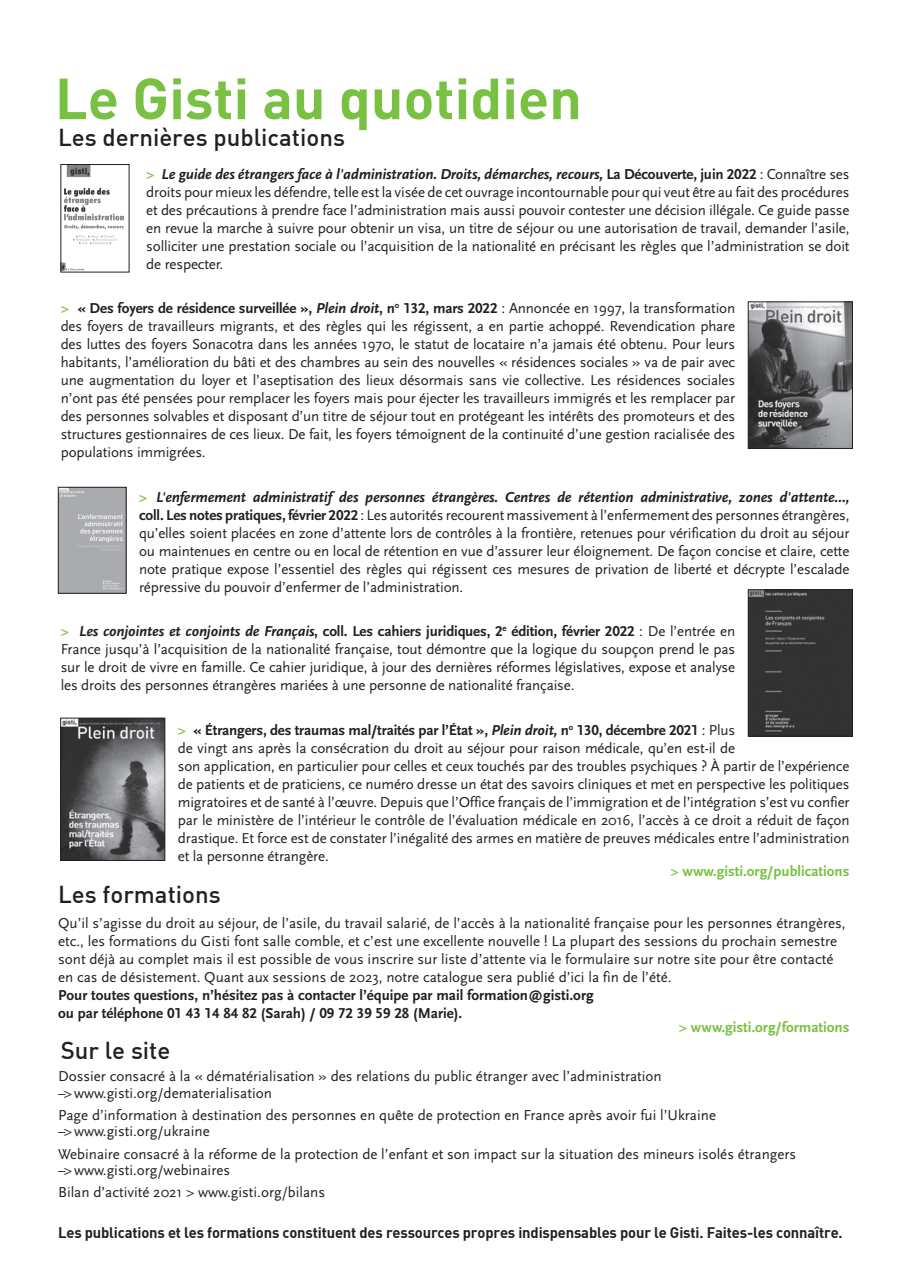
<style>
.page{position:relative;width:897px;height:1267px;background:#fff}
.page>*{position:absolute;margin:0;border:0;box-sizing:border-box;transform-origin:0 0}
.t1{font:57px "DIN Bold";color:#79c142}
.t2{font:500 24px "DIN";color:#231f20}
.t3{font:15px/18px "Scala Sans";color:#231f20}
.t4{font:15px/18px "Scala Sans Bold LF";letter-spacing:-.01em;color:#231f20}
.t5{font:15px "Scala Sans Bold LF Italic";letter-spacing:-.01em;color:#231f20}
.t6{font:15px "DIN Bold";letter-spacing:-.01em;color:#231f20}
.t7{font:15px "Scala Sans Bold LF";color:#79c142}
.s1{font-family:"Scala Sans Bold LF";color:#79c142}
.s2{font-family:"Scala Sans Bold LF"}
.s3{font-family:"Scala Sans"}
.s4{color:#79c142}
.s5{font-family:"Scala Sans Bold LF Italic"}
</style>
<div class="page">
<img style="left:750px;top:591px;width:100px;height:143px">
<div style="left:748px;top:589px;width:104px;height:147px;border:1px solid #231f20"></div>
<img style="left:63px;top:166px;width:62px;height:104px">
<img style="left:60px;top:489px;width:64px;height:102px">
<div style="left:58px;top:487px;width:68px;height:106px;border:1px solid #231f20"></div>
<img style="left:62px;top:719px;width:101px;height:139px">
<div style="left:60px;top:717px;width:105px;height:143px;border:1px solid #231f20"></div>
<img style="left:750px;top:304px;width:100px;height:142px">
<div style="left:748px;top:302px;width:104px;height:146px;border:1px solid #231f20"></div>
<h1 class="t1" style="left:55px;top:61px;width:528px">Le Gisti au quotidien</h1>
<h2 class="t2" style="left:58px;top:121px;width:288px">Les dernières publications</h2>
<p class="t5" style="left:146px;top:165px;width:704px"><span class="s1">&gt;</span> Le guide des étrangers face à l’administration. Droits, démarches, recours, <span class="s2">La Découverte, juin 2022</span> <span class="s3">: Connaître ses</span></p>
<p class="t3" style="left:146px;top:183px;width:704px;text-align:justify">droits pour mieux les défendre, telle est la visée de cet ouvrage incontournable pour qui veut être au fait des procédures et des précautions à prendre face l’administration mais aussi pouvoir contester une décision illégale. Ce guide passe en revue la marche à suivre pour obtenir un visa, un titre de séjour ou une autorisation de travail, demander l’asile, solliciter une prestation sociale ou l’acquisition de la nationalité en précisant les règles que l’administration se doit de respecter.</p>
<p class="t4" style="left:61px;top:300px;width:676px"><span class="s4">&gt;</span> « Des foyers de résidence surveillée », <span class="s5">Plein droit</span>, n<sup>o</sup> 132, mars 2022 <span class="s3">: Annoncée en 1997, la transformation</span></p>
<p class="t3" style="left:61px;top:317px;width:676px;text-align:justify">des foyers de travailleurs migrants, et des règles qui les régissent, a en partie achoppé. Revendication phare des luttes des foyers Sonacotra dans les années 1970, le statut de locataire n’a jamais été obtenu. Pour leurs habitants, l’amélioration du bâti et des chambres au sein des nouvelles « résidences sociales » va de pair avec une augmentation du loyer et l’aseptisation des lieux désormais sans vie collective. Les résidences sociales n’ont pas été pensées pour remplacer les foyers mais pour éjecter les travailleurs immigrés et les remplacer par des personnes solvables et disposant d’un titre de séjour tout en protégeant les intérêts des promoteurs et des structures gestionnaires de ces lieux. De fait, les foyers témoignent de la continuité d’une gestion racialisée des populations immigrées.</p>
<p class="t5" style="left:139px;top:488px;width:712px"><span class="s1">&gt;</span> L’enfermement administratif des personnes étrangères. Centres de rétention administrative, zones d’attente…,</p>
<p class="t3" style="left:139px;top:506px;width:712px;text-align:justify"><span class="s2">coll. Les notes pratiques, février 2022</span> : Les autorités recourent massivement à l’enfermement des personnes étrangères, qu’elles soient placées en zone d’attente lors de contrôles à la frontière, retenues pour vérification du droit au séjour ou maintenues en centre ou en local de rétention en vue d’assurer leur éloignement. De façon concise et claire, cette note pratique expose l’essentiel des règles qui régissent ces mesures de privation de liberté et décrypte l’escalade répressive du pouvoir d’enfermer de l’administration.</p>
<p class="t4" style="left:61px;top:623px;width:676px"><span class="s4">&gt;</span> <span class="s5">Les conjointes et conjoints de Français</span>, coll. Les cahiers juridiques, 2<sup>e</sup> édition, février 2022 <span class="s3">: De l’entrée en</span></p>
<p class="t3" style="left:61px;top:640px;width:676px;text-align:justify">France jusqu’à l’acquisition de la nationalité française, tout démontre que la logique du soupçon prend le pas sur le droit de vivre en famille. Ce cahier juridique, à jour des dernières réformes législatives, expose et analyse les droits des personnes étrangères mariées à une personne de nationalité française.</p>
<p class="t4" style="left:178px;top:721px;width:559px"><span class="s4">&gt;</span> « Étrangers, des traumas mal/traités par l’État », <span class="s5">Plein droit,</span> n<sup>o</sup> 130, décembre 2021 <span class="s3">: Plus</span></p>
<p class="t3" style="left:178px;top:739px;width:673px">de vingt ans après la consécration du droit au séjour pour raison médicale, qu’en est-il de<br>son application, en particulier pour celles et ceux touchés par des troubles psychiques ? À partir de l’expérience de patients et de praticiens, ce numéro dresse un état des savoirs cliniques et met en perspective les politiques migratoires et de santé à l’œuvre. Depuis que l’Office français de l’immigration et de l’intégration s’est vu confier par le ministère de l’intérieur le contrôle de l’évaluation médicale en 2016, l’accès à ce droit a réduit de façon drastique. Et force est de constater l’inégalité des armes en matière de preuves médicales entre l’administration et la personne étrangère.</p>
<p class="t7" style="left:670px;top:862px;width:180px">&gt; www.gisti.org/publications</p>
<h2 class="t2" style="left:58px;top:879px;width:164px">Les formations</h2>
<p class="t3" style="left:58px;top:913px;width:789px">Qu’il s’agisse du droit au séjour, de l’asile, du travail salarié, de l’accès à la nationalité française pour les personnes étrangères, etc., les formations du Gisti font salle comble, et c’est une excellente nouvelle ! La plupart des sessions du prochain semestre sont déjà au complet mais il est possible de vous inscrire sur liste d’attente via le formulaire sur notre site pour être contacté en cas de désistement. Quant aux sessions de 2023, notre catalogue sera publié d’ici la fin de l’été.</p>
<p class="t4" style="left:58px;top:986px;width:537px">Pour toutes questions, n’hésitez pas à contacter l’équipe par mail formation@gisti.org ou par téléphone 01 43 14 84 82 (Sarah) / 09 72 39 59 28 (Marie).</p>
<p class="t7" style="left:679px;top:1019px;width:172px">&gt; www.gisti.org/formations</p>
<h2 class="t2" style="left:61px;top:1034px;width:111px">Sur le site</h2>
<p class="t3" style="left:58px;top:1068px;width:605px;line-height:16.5px">Dossier consacré à la « dématérialisation » des relations du public étranger avec l’administration –&gt;www.gisti.org/dematerialisation</p>
<p class="t3" style="left:58px;top:1106px;width:659px;line-height:16.5px">Page d’information à destination des personnes en quête de protection en France après avoir fui l’Ukraine –&gt;www.gisti.org/ukraine</p>
<p class="t3" style="left:58px;top:1145px;width:739px;line-height:16.5px">Webinaire consacré à la réforme de la protection de l’enfant et son impact sur la situation des mineurs isolés étrangers –&gt;www.gisti.org/webinaires</p>
<p class="t3" style="left:58px;top:1183px;width:268px">Bilan d’activité 2021 &gt; www.gisti.org/bilans</p>
<p class="t6" style="left:58px;top:1222px;width:786px">Les publications et les formations constituent des ressources propres indispensables pour le Gisti. Faites-les connaître.</p>
</div>
